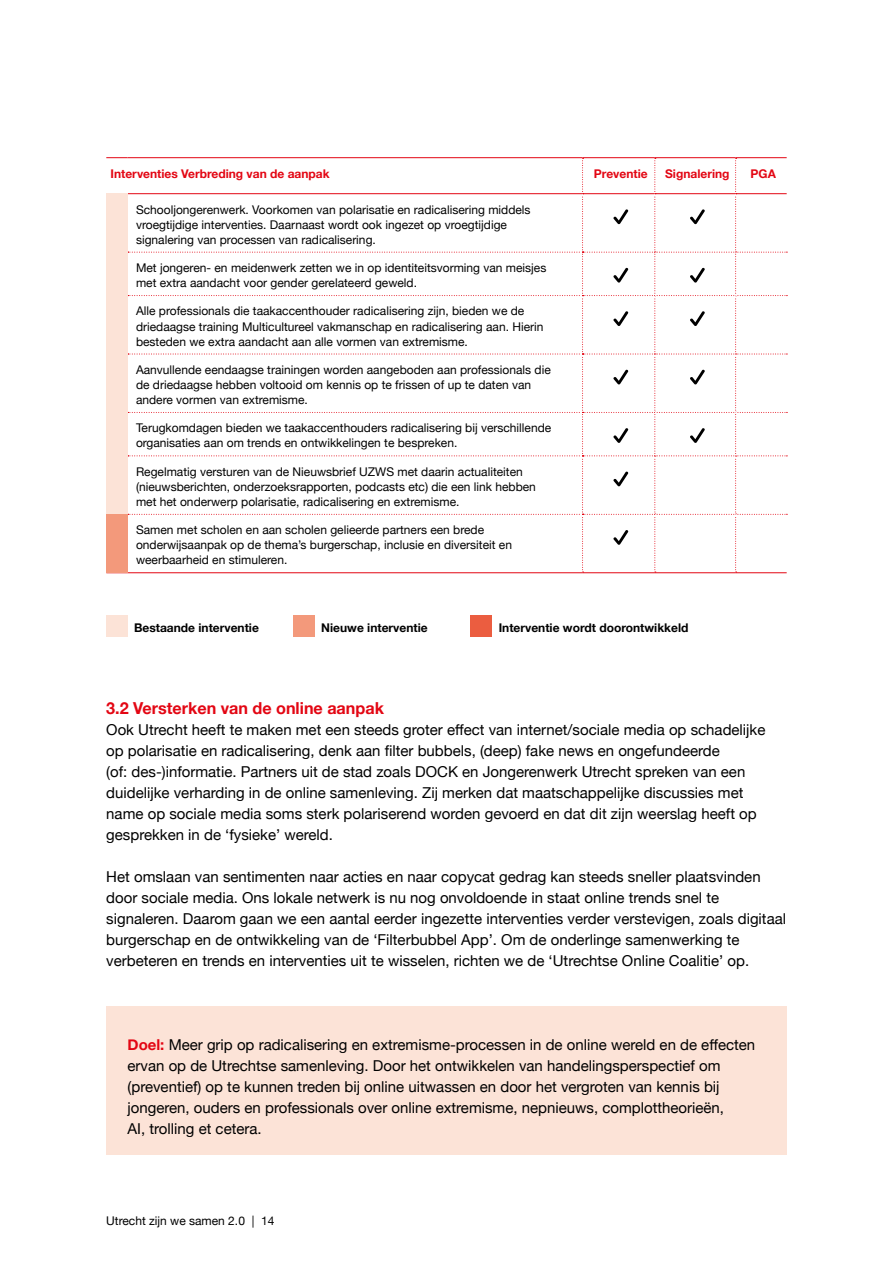
<style>
.page{position:relative;width:893px;height:1263px;background:#fff}
.page>*{position:absolute;margin:0;border:0;box-sizing:border-box;transform-origin:0 0}
.t1{font:700 16.5px "Helvetica Neue";color:#e30613}
.t2{font:15px/21px "Helvetica Neue 2";color:#000}
.t3{font:12px/15px "Helvetica Neue 2";color:#000}
.t4{font:700 12px "Helvetica Neue";color:#000}
.t5{font:700 12px "Helvetica Neue";color:#e30613}
.s1{font-family:"Helvetica Neue"}
.s2{font-family:"Helvetica Neue";font-weight:700;color:#e30613}
</style>
<div class="page">
<div style="left:106px;top:1006px;width:681px;height:149px;background:#fce3d7"></div>
<div style="left:293px;top:615px;width:22px;height:21px;background:#f3997b"></div>
<div style="left:471px;top:615px;width:21px;height:21px;background:#eb5d40"></div>
<div style="left:106px;top:615px;width:22px;height:21px;background:#fce3d7"></div>
<svg style="left:106px;top:157px;width:681px;height:416px"></svg>
<p class="t5" style="left:111px;top:164px;width:221px">Interventies Verbreding van de aanpak</p>
<p class="t5" style="left:594px;top:164px;width:55px">Preventie</p>
<p class="t5" style="left:665px;top:164px;width:66px">Signalering</p>
<p class="t5" style="left:751px;top:164px;width:27px">PGA</p>
<p class="t3" style="left:136px;top:203px;width:396px">Schooljongerenwerk. Voorkomen van polarisatie en radicalisering middels vroegtijdige interventies. Daarnaast wordt ook ingezet op vroegtijdige signalering van processen van radicalisering.</p>
<p class="t3" style="left:136px;top:261px;width:412px">Met jongeren- en meidenwerk zetten we in op identiteitsvorming van meisjes met extra aandacht voor gender gerelateerd geweld.</p>
<p class="t3" style="left:136px;top:304px;width:409px">Alle professionals die taakaccenthouder radicalisering zijn, bieden we de driedaagse training Multicultureel vakmanschap en radicalisering aan. Hierin besteden we extra aandacht aan alle vormen van extremisme.</p>
<p class="t3" style="left:136px;top:363px;width:416px">Aanvullende eendaagse trainingen worden aangeboden aan professionals die de driedaagse hebben voltooid om kennis op te frissen of up te daten van andere vormen van extremisme.</p>
<p class="t3" style="left:136px;top:421px;width:417px">Terugkomdagen bieden we taakaccenthouders radicalisering bij verschillende organisaties aan om trends en ontwikkelingen te bespreken.</p>
<p class="t3" style="left:136px;top:465px;width:401px">Regelmatig versturen van de Nieuwsbrief UZWS met daarin actualiteiten (nieuwsberichten, onderzoeksrapporten, podcasts etc) die een link hebben met het onderwerp polarisatie, radicalisering en extremisme.</p>
<p class="t3" style="left:136px;top:523px;width:377px">Samen met scholen en aan scholen gelieerde partners een brede onderwijsaanpak op de thema’s burgerschap, inclusie en diversiteit en weerbaarheid en stimuleren.</p>
<p class="t4" style="left:134px;top:618px;width:126px">Bestaande interventie</p>
<p class="t4" style="left:321px;top:618px;width:108px">Nieuwe interventie</p>
<p class="t4" style="left:499px;top:618px;width:191px">Interventie wordt doorontwikkeld</p>
<h2 class="t1" style="left:106px;top:695px;width:279px">3.2 Versterken van de online aanpak</h2>
<p class="t2" style="left:106px;top:720px;width:661px"><span class="s1">Ook Utrecht heeft te maken met een steeds groter effect van internet/sociale media op schadelijke op polarisatie en radicalisering, denk aan filter bubbels, (deep) fake news en ongefundeerde<br></span>(of: des-)informatie. Partners uit de stad zoals DOCK en Jongerenwerk Utrecht spreken van een duidelijke verharding in de online samenleving. Zij merken dat maatschappelijke discussies met name op sociale media soms sterk polariserend worden gevoerd en dat dit zijn weerslag heeft op gesprekken in de ‘fysieke’ wereld.</p>
<p class="t2" style="left:106px;top:867px;width:681px">Het omslaan van sentimenten naar acties en naar copycat gedrag kan steeds sneller plaatsvinden door sociale media. Ons lokale netwerk is nu nog onvoldoende in staat online trends snel te signaleren. Daarom gaan we een aantal eerder ingezette interventies verder verstevigen, zoals digitaal burgerschap en de ontwikkeling van de ‘Filterbubbel App’. Om de onderlinge samenwerking te verbeteren en trends en interventies uit te wisselen, richten we de ‘Utrechtse Online Coalitie’ op.</p>
<p class="t2" style="left:128px;top:1035px;width:629px"><span class="s2">Doel:</span> <span class="s1">Meer grip op radicalisering en extremisme-processen in de online wereld en de effecten </span>ervan op de Utrechtse samenleving. Door het ontwikkelen van handelingsperspectief om (preventief) op te kunnen treden bij online uitwassen en door het vergroten van kennis bij jongeren, ouders en professionals over online extremisme, nepnieuws, complottheorieën,<br>AI, trolling et cetera.</p>
<p class="t3" style="left:106px;top:1213px;width:170px">Utrecht zijn we samen 2.0 | 14</p>
</div>
